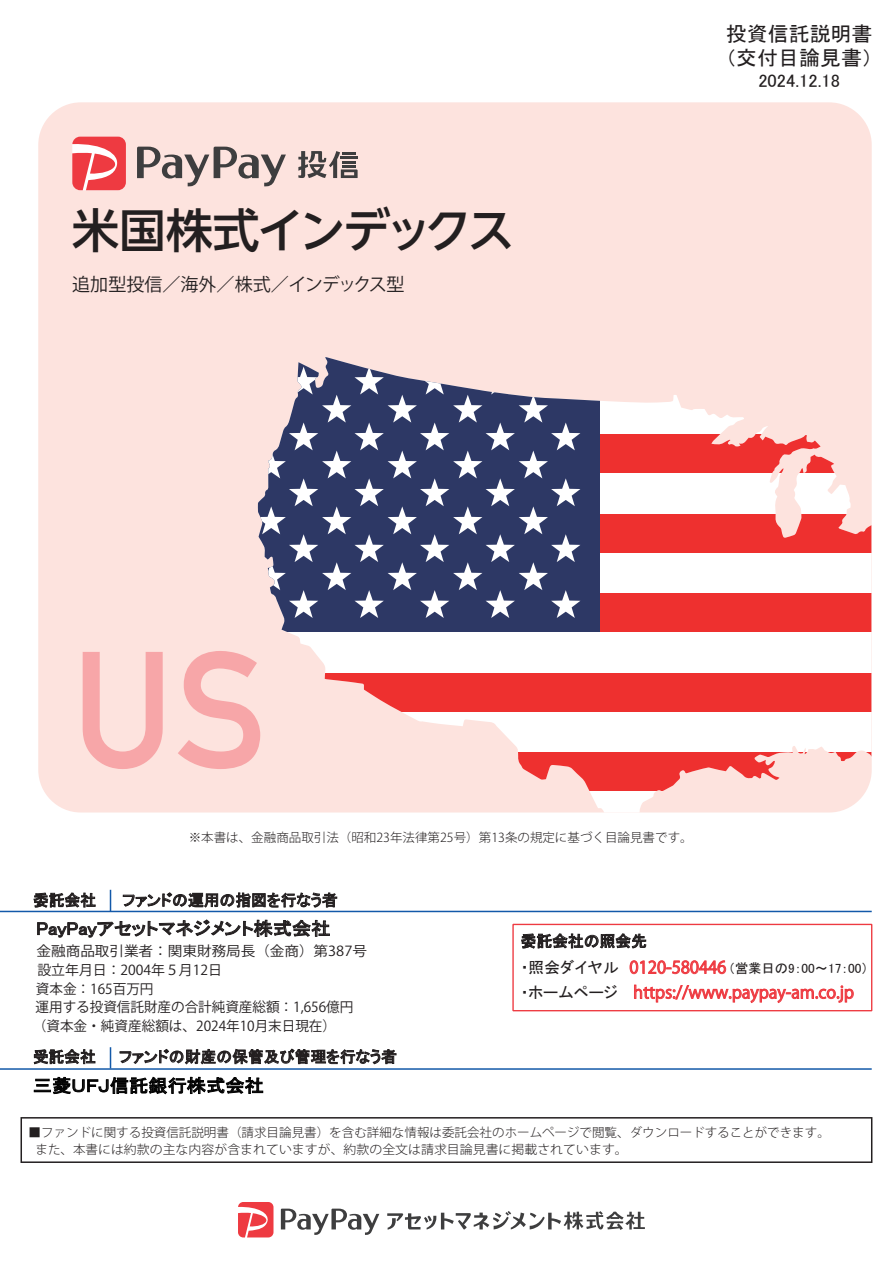
<style>
.page{position:relative;width:893px;height:1263px;background:#fff}
.page>*{position:absolute;margin:0;border:0;box-sizing:border-box;transform-origin:0 0}
.t1{font:500 46.95px "UD Shin Go NT Pro";letter-spacing:-.055em;color:#231f20}
.t2{font:20.4px/24.5px "MS P Gothic";color:#231f20}
.t3{font:18px "MS P Gothic";color:#231f20;scale:1.07 1}
.t4{font:18px "Koz Go Pro";letter-spacing:-.01em;color:#231f20}
.t5{font:18px "MS P Gothic";color:#030303;scale:1.07 1}
.t6{font:18px "MS P Gothic";color:#231f20}
.t7{font:16.5px "Koz Go Pro";color:#ee3a41}
.t8{font:15.75px "MS P Gothic";letter-spacing:.005em;color:#231f20}
.t9{font:13.8px/18.9px "Koz Go Pro";color:#231f20}
.t10{font:13.8px "Koz Go Pro";color:#231f20;scale:1.06 1}
.t11{font:13.35px "MS P Gothic";color:#231f20}
.t12{font:300 12.45px/17px "Koz Go Pro";color:#231f20}
.s1{font-size:15.75px}
.s2{font-family:"Koz Go Pro";font-size:16.5px;color:#ee3a41}
.s3{font-family:"MS P Gothic";font-size:15.75px;color:#231f20}
</style>
<div class="page">
<svg style="left:521px;top:933px;width:205px;height:41px"></svg>
<svg style="left:634px;top:985px;width:220px;height:18px"></svg>
<svg style="left:34px;top:1049px;width:61px;height:16px"></svg>
<svg style="left:120px;top:1049px;width:276px;height:15px"></svg>
<svg style="left:34px;top:1077px;width:229px;height:18px"></svg>
<div style="left:21px;top:1117px;width:851px;height:46px;border:2px solid #231f20"></div>
<hr style="left:0;top:911px;width:872px;height:1px;background:#1359a9">
<svg style="left:33px;top:890px;width:304px;height:48px"></svg>
<svg style="left:110px;top:1047px;width:1px;height:21px"></svg>
<hr style="left:0;top:1068px;width:872px;height:2px;background:#1359a9">
<div style="left:512px;top:924px;width:360px;height:87px;border:1px solid #ee3a41"></div>
<svg style="left:281px;top:1208px;width:98px;height:27px"></svg>
<svg style="left:238px;top:1202px;width:35px;height:35px"></svg>
<svg style="left:387px;top:1211px;width:258px;height:19px"></svg>
<div style="left:38px;top:102px;width:834px;height:710px;background:#fde3de"></div>
<svg style="left:137px;top:147px;width:149px;height:39px;background:#bfadaa"></svg>
<svg style="left:72px;top:137px;width:54px;height:53px"></svg>
<svg style="left:298px;top:151px;width:60px;height:27px;background:#9d908e"></svg>
<svg style="left:258px;top:357px;width:613px;height:455px"></svg>
<svg style="left:260px;top:673px;width:280px;height:38px;background:#f37370"></svg>
<div style="left:258px;top:753px;width:282px;height:26px;background:#fde3de"></div>
<svg style="left:258px;top:359px;width:282px;height:273px;background:#7e7a94"></svg>
<svg style="left:258px;top:367px;width:282px;height:251px;background:#616687"></svg>
<svg style="left:83px;top:652px;width:80px;height:117px;background:#fac6c4"></svg>
<svg style="left:178px;top:651px;width:82px;height:118px;background:#fac7c5"></svg>
<h1 class="t1" style="left:72px;top:192px;width:443px">米国株式インデックス</h1>
<h3 class="t4" style="left:72px;top:273px;width:334px">追加型投信／海外／株式／インデックス型</h3>
<h2 class="t2" style="left:726px;top:21px;width:148px">投資信託説明書（交付目論見書）</h2>
<h3 class="t6" style="left:758px;top:71px;width:83px">2024.12.18</h3>
<p class="t12" style="left:189px;top:829px;width:505px">※本書は、金融商品取引法（昭和23年法律第25号）第13条の規定に基づく目論見書です。</p>
<p class="t8" style="left:33px;top:892px;width:65px">委託会社</p>
<p class="t8" style="left:123px;top:892px;width:217px">ファンドの運用の指図を行なう者</p>
<h3 class="t3" style="left:36px;top:919px;width:276px">PayPayアセットマネジメント株式会社</h3>
<p class="t10" style="left:36px;top:942px;width:313px">金融商品取引業者：関東財務局長（金商）第387号</p>
<p class="t9" style="left:36px;top:960px;width:188px">設立年月日：2004年５月12日資本金：165百万円</p>
<p class="t9" style="left:33px;top:1017px;width:305px">（資本金・純資産総額は、2024年10月末日現在）</p>
<p class="t9" style="left:35px;top:998px;width:319px">運用する投資信託財産の合計純資産総額：1,656億円</p>
<p class="t8" style="left:33px;top:1049px;width:65px">受託会社</p>
<p class="t8" style="left:119px;top:1049px;width:279px">ファンドの財産の保管及び管理を行なう者</p>
<h3 class="t5" style="left:33px;top:1076px;width:218px">三菱ＵＦＪ信託銀行株式会社</h3>
<p class="t8" style="left:521px;top:933px;width:128px">委託会社の照会先</p>
<p class="t11" style="left:521px;top:961px;width:349px"><span class="s1">・照会ダイヤル</span> <span class="s2">0120-580446</span> （営業日の9：00～17：00）</p>
<h3 class="t7" style="left:521px;top:982px;width:335px"><span class="s3">・ホームページ</span> https://www.paypay-am.co.jp</h3>
<p class="t12" style="left:36px;top:1124px;width:796px;text-indent:-7px">■ファンドに関する投資信託説明書（請求目論見書）を含む詳細な情報は委託会社のホームページで閲覧、ダウンロードすることができます。また、本書には約款の主な内容が含まれていますが、約款の全文は請求目論見書に掲載されています。</p>
</div>
